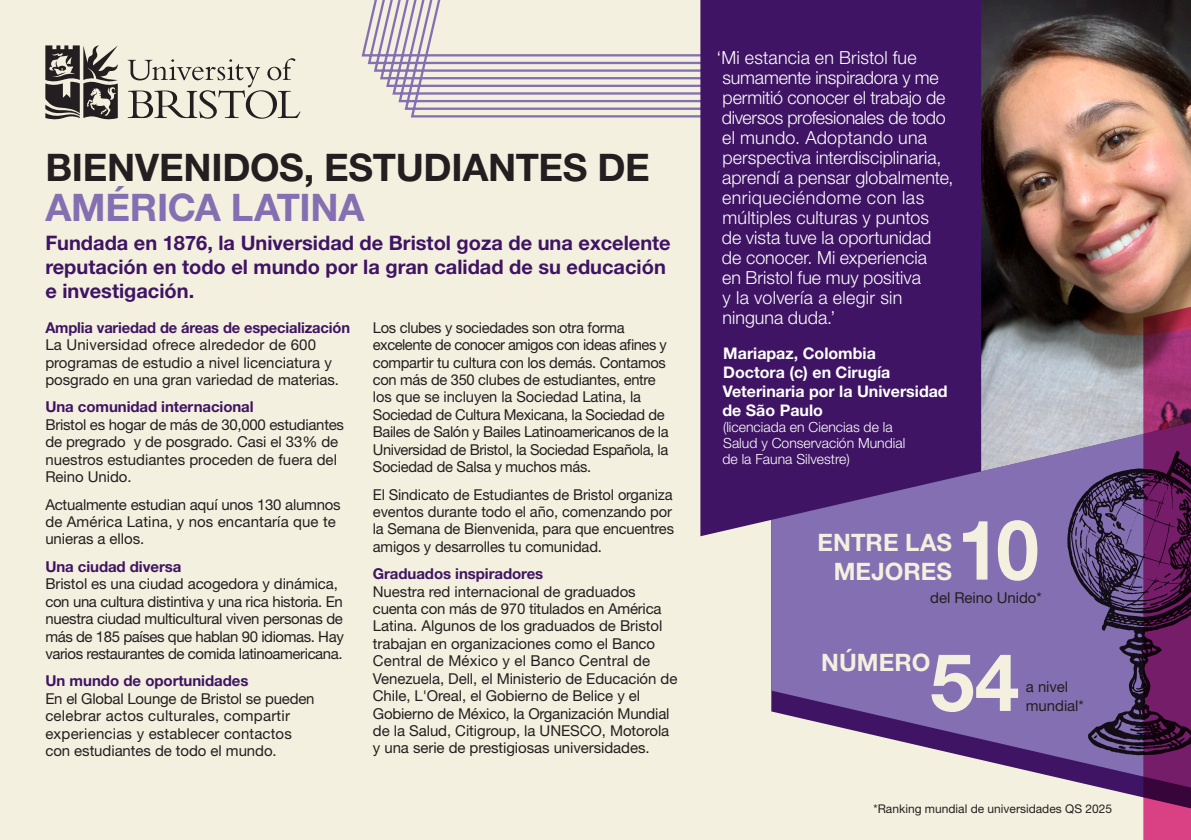
<style>
.page{position:relative;width:1191px;height:840px;background:#fff}
.page>*{position:absolute;margin:0;border:0;box-sizing:border-box;transform-origin:0 0}
.Page_Heading{font:700 83.2px "Helvetica Neue LT Std";color:#f4f0df;scale:.92 1}
.Page_Heading-2{font:700 80px "Helvetica Neue LT Std";color:#f4f0df}
.Page_Heading-3{font:700 38px/40px "Helvetica Neue LT Std";letter-spacing:-.01em;color:#231f20}
.Page_Heading-4{font:700 24px/28.8px "Helvetica Neue LT Std";letter-spacing:.005em;color:#f4f0df;text-align:right}
.Body_Copy{font:700 20px/24px "Helvetica Neue LT Std";color:#3f1464}
.Student_Quote{font:300 18px/20px "Helvetica Neue LT Std";color:#fff}
.Student_Name_and_Course{font:700 16px/19px "Helvetica Neue LT Std";color:#fff}
.Body_Copy-2{font:15px/17.4px "Helvetica Neue LT Std";letter-spacing:-.01em;color:#231f20}
.Body_Copy-3{font:15px/17.4px "Helvetica Neue LT Std";letter-spacing:.01em;color:#231f20}
.Subheading{font:700 15px "Helvetica Neue LT Std";letter-spacing:-.005em;color:#3f1464}
.Student_Name_and_Course-2{font:300 14px/16px "Helvetica Neue LT Std";color:#fff}
.Captions{font:12px "Helvetica Neue LT Std";color:#231f20}
.s1{color:#846fb2}
</style>
<div class="page">
<div style="left:0;top:0;width:1191px;height:839px;background:#f4f0df"></div>
<svg style="left:128px;top:58px;width:172px;height:61px"></svg>
<svg style="left:45px;top:45px;width:73px;height:74px"></svg>
<svg style="left:771px;top:536px;width:296px;height:244px;background:#8d79b1"></svg>
<svg style="left:361px;top:0;width:339px;height:118px"></svg>
<svg style="left:700px;top:0;width:367px;height:536px;background:#461d6b"></svg>
<img style="left:981px;top:0;width:210px;height:471px">
<svg style="left:1067px;top:302px;width:124px;height:537px;background:#78527c"></svg>
<p class="Page_Heading-3" style="left:45px;top:146px;width:606px">BIENVENIDOS, ESTUDIANTES DE<br><span class="s1">AMÉRICA LATINA</span></p>
<p class="Body_Copy" style="left:45px;top:230px;width:627px">Fundada en 1876, la Universidad de Bristol goza de una excelente reputación en todo el mundo por la gran calidad de su educación e investigación.</p>
<p class="Subheading" style="left:45px;top:318px;width:306px">Amplia variedad de áreas de especialización</p>
<p class="Body_Copy-2" style="left:45px;top:335px;width:295px">La Universidad ofrece alrededor de 600 programas de estudio a nivel licenciatura y posgrado en una gran variedad de materias.</p>
<p class="Subheading" style="left:45px;top:397px;width:210px">Una comunidad internacional</p>
<p class="Body_Copy-2" style="left:45px;top:415px;width:300px">Bristol es hogar de más de 30,000 estudiantes de pregrado y de posgrado. Casi el 33% de nuestros estudiantes proceden de fuera del Reino Unido.</p>
<p class="Body_Copy-2" style="left:45px;top:495px;width:297px">Actualmente estudian aquí unos 130 alumnos de América Latina, y nos encantaría que te unieras a ellos.</p>
<p class="Subheading" style="left:45px;top:557px;width:137px">Una ciudad diversa</p>
<p class="Body_Copy-2" style="left:45px;top:574px;width:300px">Bristol es una ciudad acogedora y dinámica, con una cultura distintiva y una rica historia. En nuestra ciudad multicultural viven personas de más de 185 países que hablan 90 idiomas. Hay varios restaurantes de comida latinoamericana.</p>
<p class="Subheading" style="left:45px;top:671px;width:204px">Un mundo de oportunidades</p>
<p class="Body_Copy-3" style="left:45px;top:689px;width:271px">En el Global Lounge de Bristol se pueden celebrar actos culturales, compartir experiencias y establecer contactos con estudiantes de todo el mundo.</p>
<p class="Body_Copy-2" style="left:373px;top:318px;width:297px">Los clubes y sociedades son otra forma excelente de conocer amigos con ideas afines y compartir tu cultura con los demás. Contamos con más de 350 clubes de estudiantes, entre los que se incluyen la Sociedad Latina, la Sociedad de Cultura Mexicana, la Sociedad de Bailes de Salón y Bailes Latinoamericanos de la Universidad de Bristol, la Sociedad Española, la Sociedad de Salsa y muchos más.</p>
<p class="Body_Copy-2" style="left:373px;top:485px;width:303px">El Sindicato de Estudiantes de Bristol organiza eventos durante todo el año, comenzando por la Semana de Bienvenida, para que encuentres amigos y desarrolles tu comunidad.</p>
<p class="Subheading" style="left:373px;top:564px;width:172px">Graduados inspiradores</p>
<p class="Body_Copy-2" style="left:373px;top:582px;width:306px">Nuestra red internacional de graduados cuenta con más de 970 titulados en América Latina. Algunos de los graduados de Bristol trabajan en organizaciones como el Banco Central de México y el Banco Central de Venezuela, Dell, el Ministerio de Educación de Chile, L'Oreal, el Gobierno de Belice y el Gobierno de México, la Organización Mundial de la Salud, Citigroup, la UNESCO, Motorola y una serie de prestigiosas universidades.</p>
<p class="Student_Quote" style="left:722px;top:47px;width:233px;text-indent:-5px">‘Mi estancia en Bristol fue sumamente inspiradora y me permitió conocer el trabajo de diversos profesionales de todo el mundo. Adoptando una perspectiva interdisciplinaria, aprendí a pensar globalmente, enriqueciéndome con las múltiples culturas y puntos<br>de vista tuve la oportunidad de conocer. Mi experiencia<br>en Bristol fue muy positiva<br>y la volvería a elegir sin ninguna duda.’</p>
<p class="Student_Name_and_Course" style="left:723px;top:343px;width:154px">Mariapaz, Colombia</p>
<p class="Student_Name_and_Course" style="left:722px;top:362px;width:227px">Doctora (c) en Cirugía<br>Veterinaria por la Universidad de São Paulo</p>
<p class="Student_Name_and_Course-2" style="left:722px;top:419px;width:184px">(licenciada en Ciencias de la<br>Salud y Conservación Mundial de la Fauna Silvestre)</p>
<p class="Page_Heading" style="left:957px;top:498px;width:90px">10</p>
<p class="Body_Copy-2" style="left:930px;top:588px;width:113px">del Reino Unido*</p>
<p class="Page_Heading-4" style="left:817px;top:527px;width:136px">ENTRE LAS<br>MEJORES</p>
<p class="Page_Heading-4" style="left:821px;top:647px;width:111px">NÚMERO</p>
<p class="Page_Heading-2" style="left:930px;top:632px;width:91px">54</p>
<p class="Body_Copy-2" style="left:1026px;top:677px;width:59px;line-height:18.4px">a nivel mundial*</p>
<p class="Captions" style="left:873px;top:800px;width:240px">*Ranking mundial de universidades QS 2025</p>
</div>
